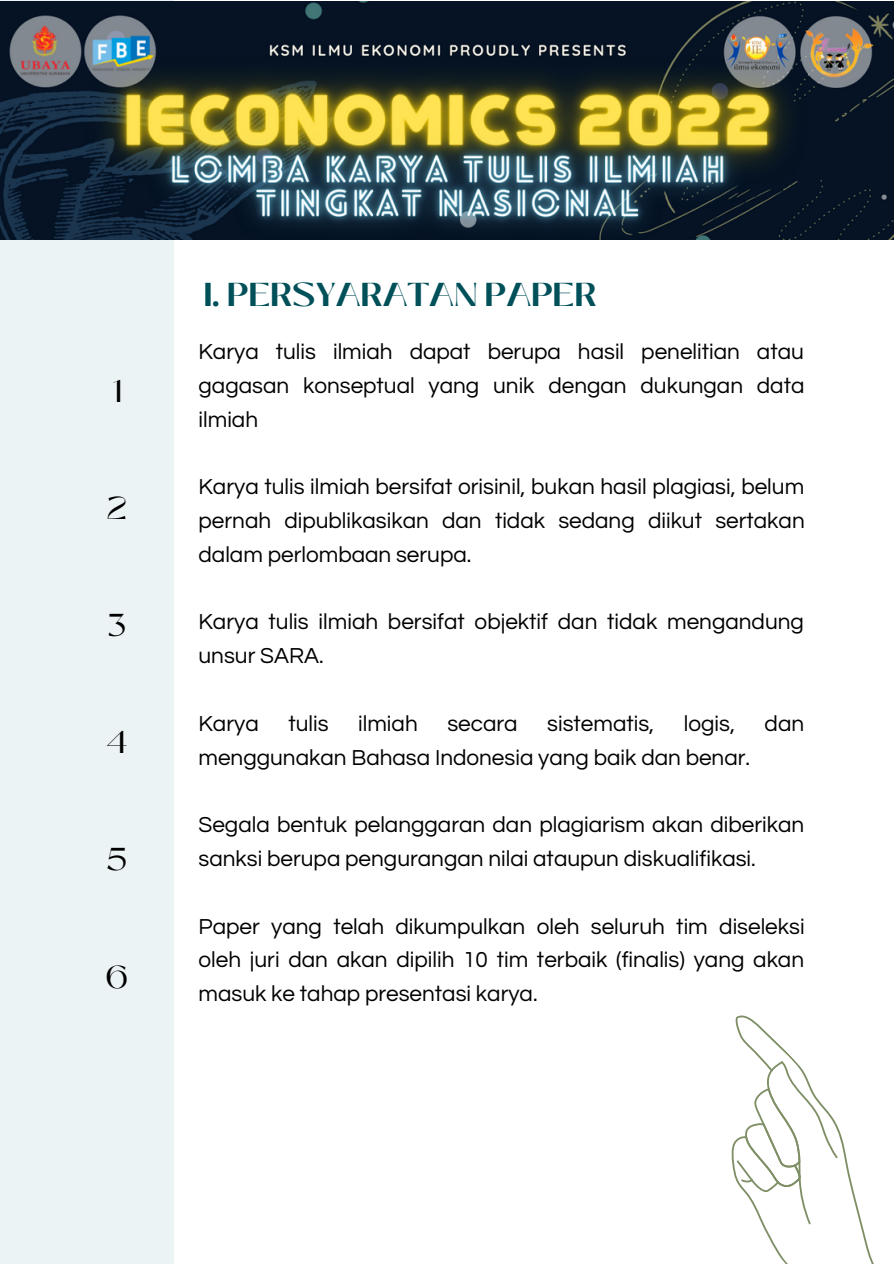
<style>
.page{position:relative;width:894px;height:1264px;background:#fff}
.page>*{position:absolute;margin:0;border:0;box-sizing:border-box;transform-origin:0 0}
.t1{font:700 33px "Black Mango";color:#005059}
.t2{font:31.5px "Black Mango";color:#000}
.t3{font:22.5px/33.8px "Questrial";color:#000;text-align:justify}
</style>
<div class="page">
<div style="left:0;top:0;width:174px;height:1263px;background:#ebf3f4"></div>
<img style="left:0;top:2px;width:893px;height:237px">
<svg style="left:731px;top:1015px;width:143px;height:248px"></svg>
<svg style="left:734px;top:1059px;width:121px;height:165px"></svg>
<p class="t2" style="left:112px;top:367px;width:11px">1</p>
<p class="t2" style="left:107px;top:484px;width:22px">2</p>
<p class="t2" style="left:107px;top:601px;width:20px">3</p>
<p class="t2" style="left:106px;top:718px;width:24px">4</p>
<p class="t2" style="left:107px;top:835px;width:22px">5</p>
<p class="t2" style="left:105px;top:952px;width:24px">6</p>
<p class="t1" style="left:204px;top:270px;width:394px">I. PERSYARATAN PAPER</p>
<p class="t3" style="left:198px;top:335px;width:607px">Karya tulis ilmiah dapat berupa hasil penelitian atau gagasan konseptual yang unik dengan dukungan data ilmiah</p>
<p class="t3" style="left:198px;top:470px;width:607px">Karya tulis ilmiah bersifat orisinil, bukan hasil plagiasi, belum pernah dipublikasikan dan tidak sedang diikut sertakan dalam perlombaan serupa.</p>
<p class="t3" style="left:198px;top:605px;width:606px">Karya tulis ilmiah bersifat objektif dan tidak mengandung unsur SARA.</p>
<p class="t3" style="left:198px;top:707px;width:62px">Karya</p>
<p class="t3" style="left:288px;top:707px;width:42px">tulis</p>
<p class="t3" style="left:358px;top:707px;width:61px">ilmiah</p>
<p class="t3" style="left:447px;top:707px;width:72px">secara</p>
<p class="t3" style="left:547px;top:707px;width:108px">sistematis,</p>
<p class="t3" style="left:683px;top:707px;width:53px">logis,</p>
<p class="t3" style="left:764px;top:707px;width:41px">dan</p>
<p class="t3" style="left:198px;top:740px;width:553px">menggunakan Bahasa Indonesia yang baik dan benar.</p>
<p class="t3" style="left:198px;top:808px;width:607px">Segala bentuk pelanggaran dan plagiarism akan diberikan sanksi berupa pengurangan nilai ataupun diskualifikasi.</p>
<p class="t3" style="left:198px;top:909px;width:607px">Paper yang telah dikumpulkan oleh seluruh tim diseleksi oleh juri dan akan dipilih 10 tim terbaik (finalis) yang akan masuk ke tahap presentasi karya.</p>
</div>
